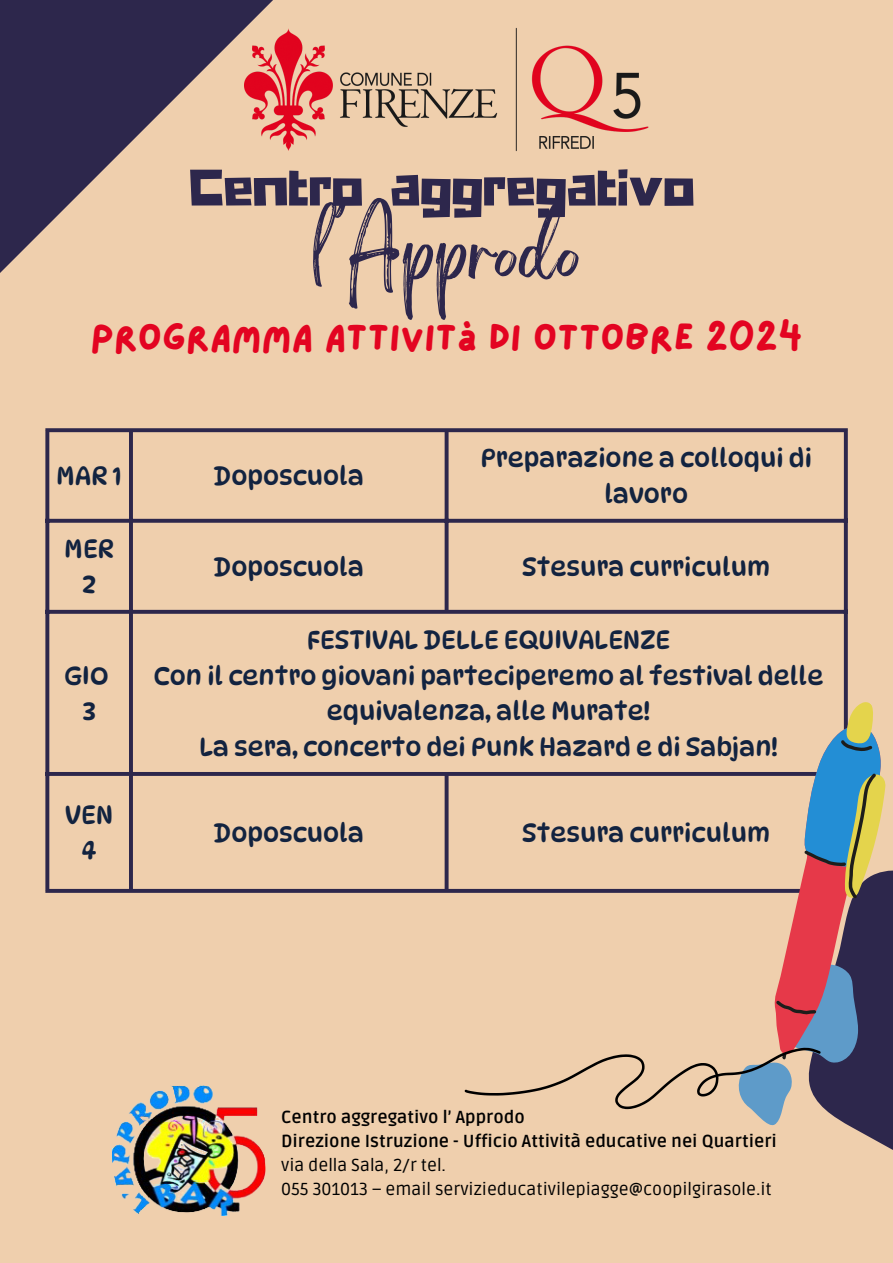
<style>
.page{position:relative;width:893px;height:1263px;background:#efcfad}
.page>*{position:absolute;margin:0;border:0;box-sizing:border-box;transform-origin:0 0}
.t1{font:63.07px "Brightwall";color:#2d274c}
.t2{font:52.05px "Hitchcut";color:#2d274c}
.t3{font:37.5px "Lazydog";color:#e30421}
.t4{font:25.5px/35.4px "Dyna Puff";color:#122340;text-align:center}
.t5{font:700 17.4px "Ruda";color:#000}
.t6{font:17.4px "Ruda";color:#000}
</style>
<div class="page">
<svg style="left:45px;top:432px;width:4px;height:457px;background:#3f3755"></svg>
<hr style="left:129px;top:432px;width:4px;height:457px;background:#2d274c">
<svg style="left:444px;top:432px;width:4px;height:178px"></svg>
<svg style="left:444px;top:776px;width:4px;height:113px"></svg>
<svg style="left:844px;top:432px;width:4px;height:266px"></svg>
<svg style="left:45px;top:428px;width:803px;height:4px;background:#383051"></svg>
<svg style="left:45px;top:519px;width:803px;height:4px;background:#383151"></svg>
<svg style="left:45px;top:610px;width:803px;height:4px;background:#362f50"></svg>
<svg style="left:45px;top:772px;width:420px;height:4px;background:#302a4d"></svg>
<svg style="left:45px;top:889px;width:420px;height:4px;background:#332c4f"></svg>
<img style="left:112px;top:1086px;width:153px;height:130px">
<img style="left:291px;top:27px;width:358px;height:125px">
<svg style="left:0;top:0;width:291px;height:273px"></svg>
<svg style="left:465px;top:698px;width:428px;height:452px"></svg>
<p class="t2" style="left:189px;top:153px;width:507px">Centro aggregativo</p>
<p class="t1" style="left:312px;top:231px;width:270px">l’Approdo</p>
<p class="t3" style="left:90px;top:319px;width:714px">Programma attività di ottobre 2024</p>
<p class="t4" style="left:56px;top:458px;width:67px">MAR 1</p>
<p class="t4" style="left:214px;top:458px;width:152px">Doposcuola</p>
<h2 class="t4" style="left:480px;top:440px;width:333px">Preparazione a colloqui di lavoro</h2>
<h1 class="t4" style="left:64px;top:531px;width:51px">MER<br>2</h1>
<p class="t4" style="left:64px;top:658px;width:46px">GIO</p>
<p class="t4" style="left:82px;top:693px;width:15px">3</p>
<p class="t4" style="left:65px;top:797px;width:50px">VEN<br>4</p>
<h3 class="t4" style="left:214px;top:549px;width:152px">Doposcuola</h3>
<p class="t4" style="left:522px;top:549px;width:250px">Stesura curriculum</p>
<p class="t4" style="left:153px;top:622px;width:671px">FESTIVAL DELLE EQUIVALENZE<br>Con il centro giovani parteciperemo al festival delle equivalenza, alle Murate!<br>La sera, concerto dei Punk Hazard e di Sabjan!</p>
<p class="t4" style="left:214px;top:815px;width:152px">Doposcuola</p>
<p class="t4" style="left:522px;top:815px;width:250px">Stesura curriculum</p>
<p class="t5" style="left:281px;top:1107px;width:245px">Centro aggregativo l’ Approdo</p>
<p class="t5" style="left:281px;top:1131px;width:497px">Direzione Istruzione - Ufficio Attività educative nei Quartieri</p>
<p class="t6" style="left:281px;top:1155px;width:166px">via della Sala, 2/r tel.</p>
<p class="t6" style="left:281px;top:1179px;width:492px">055 301013 – email servizieducativilepiagge@coopilgirasole.it</p>
</div>
